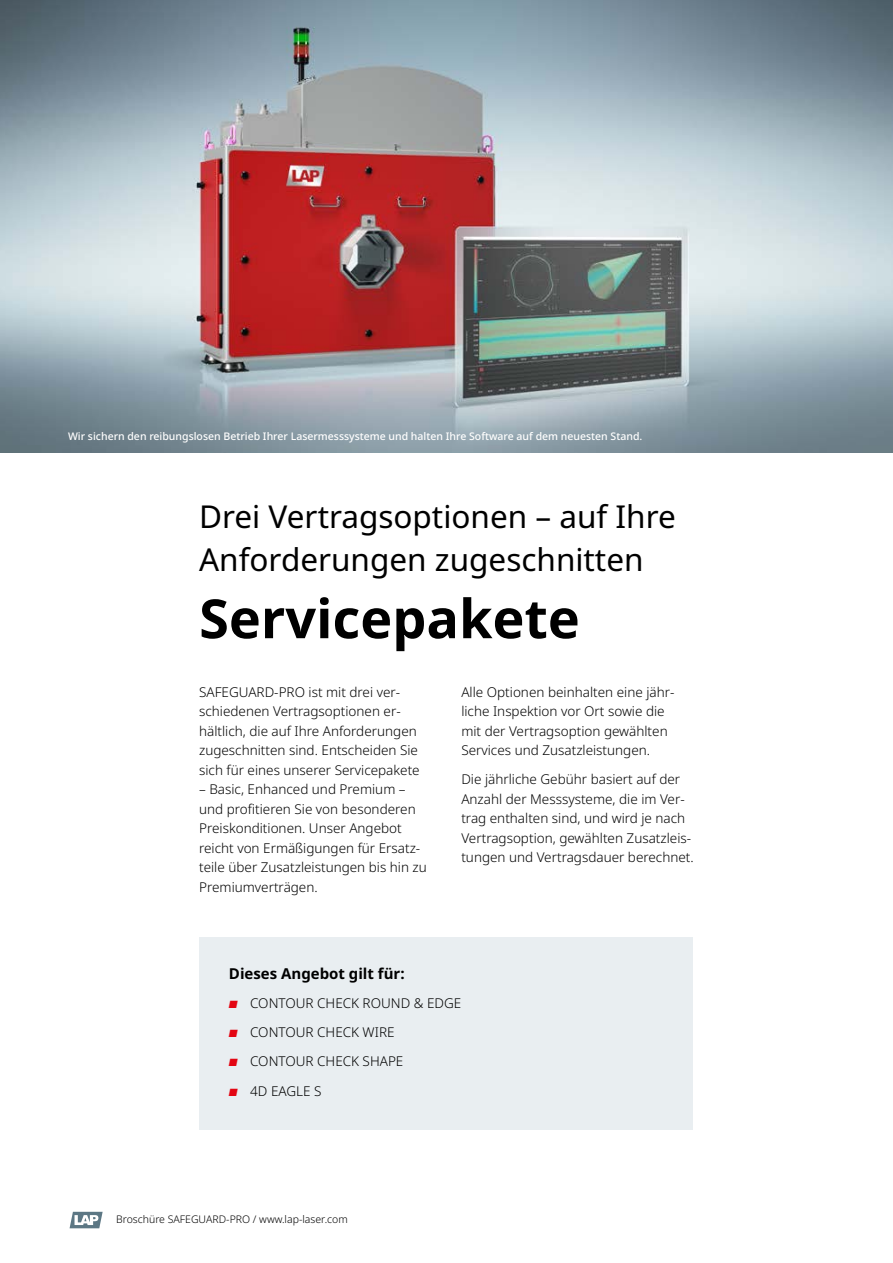
<style>
.page{position:relative;width:893px;height:1263px;background:#fff}
.page>*{position:absolute;margin:0;border:0;box-sizing:border-box;transform-origin:0 0}
.t1{font:700 54px "Noto Sans";color:#000}
.t2{font:31.5px/43.5px "Noto Sans";color:#000}
.t3{font:700 15px "Noto Sans";color:#000}
.t4{font:300 13.5px/19.5px "Noto Sans";color:#000}
.t5{font:500 10.5px "Noto Sans";color:#fff}
.t6{font:300 10.5px "Noto Sans";color:#000}
</style>
<div class="page">
<img style="left:0;top:0;width:893px;height:453px">
<svg style="left:70px;top:1212px;width:33px;height:16px"></svg>
<div style="left:199px;top:937px;width:494px;height:193px;background:#e9eef1"></div>
<p class="t5" style="left:68px;top:429px;width:576px">Wir sichern den reibungslosen Betrieb Ihrer Lasermesssysteme und halten Ihre Software auf dem neuesten Stand.</p>
<h2 class="t2" style="left:199px;top:495px;width:478px">Drei Vertragsoptionen – auf Ihre<br>Anforderungen zugeschnitten</h2>
<h1 class="t1" style="left:199px;top:580px;width:382px">Servicepakete</h1>
<p class="t4" style="left:199px;top:682px;width:222px">SAFEGUARD-PRO ist mit drei ver&shy;schiedenen Vertragsoptionen er&shy;hältlich, die auf Ihre Anforderungen zugeschnitten sind. Entscheiden Sie sich für eines unserer Servicepakete</p>
<p class="t4" style="left:199px;top:780px;width:229px">– Basic, Enhanced und Premium – und profitieren Sie von besonderen<br>Preiskonditionen. Unser Angebot reicht von Ermäßigungen für Ersatz&shy;teile über Zusatzleistungen bis hin zu<br>Premiumverträgen.</p>
<p class="t4" style="left:461px;top:682px;width:215px">Alle Optionen beinhalten eine jähr&shy;liche Inspektion vor Ort sowie die mit der Vertragsoption gewählten Services und Zusatzleistungen.</p>
<p class="t4" style="left:461px;top:770px;width:234px">Die jährliche Gebühr basiert auf der Anzahl der Messsysteme, die im Ver&shy;trag enthalten sind, und wird je nach Vertragsoption, gewählten Zusatzleis&shy;tungen und Vertragsdauer berechnet.</p>
<p class="t3" style="left:229px;top:963px;width:177px">Dieses Angebot gilt für:</p>
<p class="t4" style="left:250px;top:989px;width:213px;line-height:29.2px">CONTOUR CHECK ROUND &amp; EDGE<br>CONTOUR CHECK WIRE<br>CONTOUR CHECK SHAPE<br>4D EAGLE S</p>
<p class="t6" style="left:116px;top:1212px;width:233px">Broschüre SAFEGUARD-PRO / www.lap-laser.com</p>
</div>
